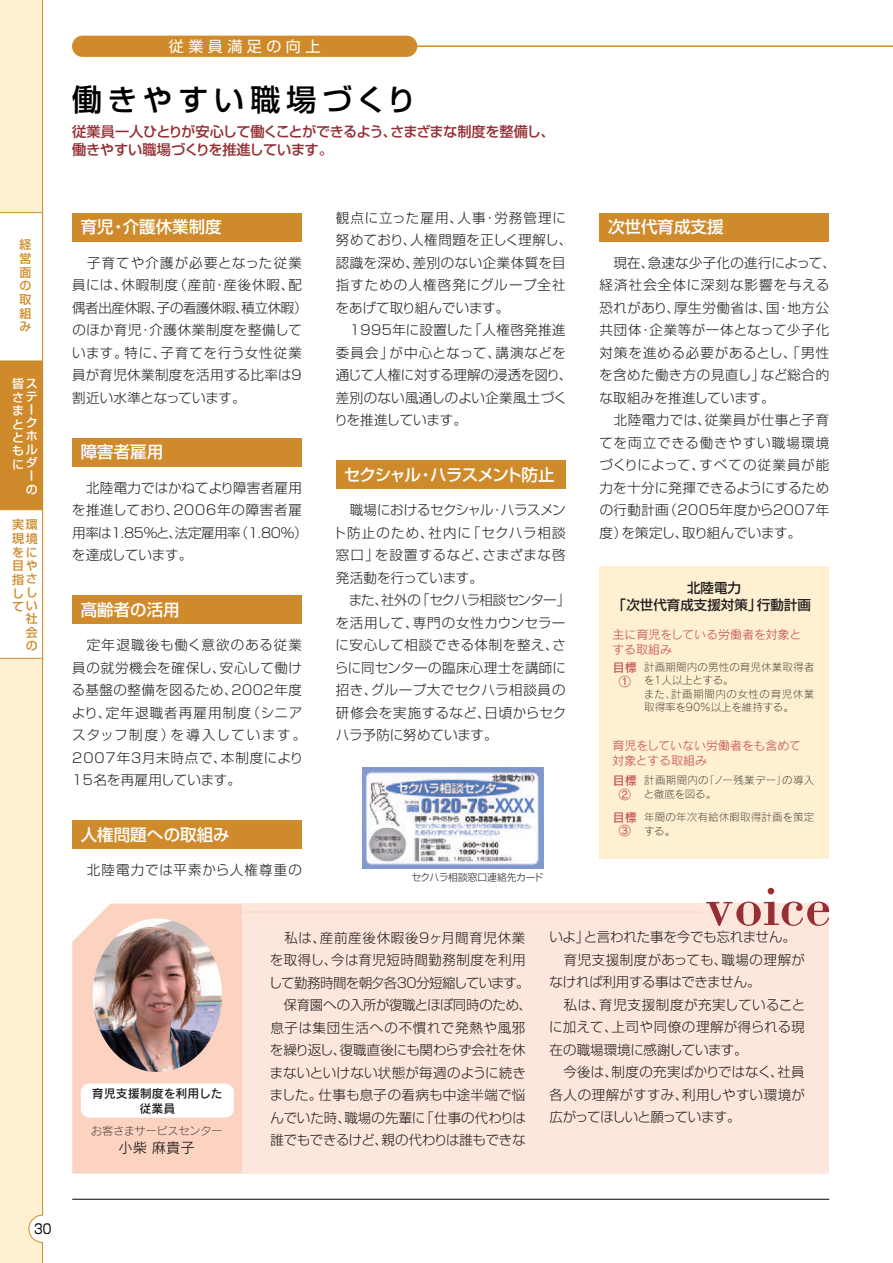
<style>
.page{position:relative;width:893px;height:1263px;background:#fff}
.page>*{position:absolute;margin:0;border:0;box-sizing:border-box;transform-origin:0 0}
.t1{font:500 30px "Shin Go";letter-spacing:.19em;color:#000}
.t2{font:500 16.5px "Shin Go";color:#fff}
.t3{font:500 16.5px "Shin Go";letter-spacing:-.055em;color:#fff}
.t4{font:15px "Shin Go";letter-spacing:.3em;color:#fff}
.t5{font:500 14.25px/18px "Shin Go";letter-spacing:-.035em;color:#962e33}
.t6{font:14.25px "Rodin CID M";color:#231f20}
.t7{font:300 13.5px/22.5px "Shin Go";letter-spacing:.025em;color:#231f20}
.t8{font:300 13.5px/22.5px "Shin Go";letter-spacing:.055em;color:#231f20}
.t9{font:300 13.5px "Shin Go";letter-spacing:-.025em;color:#231f20}
.t10{font:300 13.5px "Shin Go";letter-spacing:-.045em;color:#231f20}
.t11{font:300 13.5px "Shin Go";letter-spacing:-.015em;color:#231f20}
.t12{font:300 13.5px "Shin Go";letter-spacing:.005em;color:#231f20}
.t13{font:500 13.5px/16.5px "Shin Go";color:#231f20;text-align:center}
.t14{font:300 13.5px "Shin Go";letter-spacing:-.02em;color:#231f20}
.t15{font:300 13.5px "Shin Go";letter-spacing:.05em;color:#231f20}
.t16{font:300 13.5px "Shin Go";letter-spacing:-.055em;color:#231f20}
.t17{font:300 13.5px "Shin Go";letter-spacing:.08em;color:#231f20}
.t18{font:13.5px "Shin Go";color:#000;scale:.85 1}
.t19{font:12px/15px "Rodin CID M";color:#c9575d}
.t20{font:500 12px/13.6px "Shin Go";letter-spacing:.125em;color:#cf8b2b;text-align:justify}
.t21{font:500 12px/13.2px "Shin Go";letter-spacing:.125em;color:#fff;text-align:right}
.t22{font:12px/15px "Rodin CID DB";color:#231f20;text-align:center}
.t23{font:12px/13.5px "Rodin CID DB";color:#c9575d;text-align:center}
.t24{font:11.25px "Rodin CID L";letter-spacing:-.03em;color:#231f20}
.t25{font:10.5px/13.5px "Rodin CID L";letter-spacing:.015em;color:#231f20}
.t26{font:300 9.75px "Shin Go";letter-spacing:-.025em;color:#231f20}
</style>
<div class="page">
<div style="left:0;top:0;width:43px;height:1263px;background:#fef0d0"></div>
<hr style="left:72px;top:45px;width:821px;height:2px;background:#cf8b2b">
<div style="left:72px;top:36px;width:345px;height:21px;background:#cf8b2b;border-radius:11px"></div>
<svg style="left:0;top:212px;width:43px;height:447px"></svg>
<hr style="left:72px;top:1199px;width:757px;height:1px;background:#000">
<div style="left:72px;top:213px;width:230px;height:28px;background:#cf8b2b"></div>
<div style="left:72px;top:595px;width:230px;height:29px;background:#cf8b2b"></div>
<div style="left:600px;top:213px;width:229px;height:28px;background:#cf8b2b"></div>
<div style="left:72px;top:438px;width:230px;height:28px;background:#cf8b2b"></div>
<div style="left:336px;top:460px;width:230px;height:29px;background:#cf8b2b"></div>
<div style="left:72px;top:820px;width:230px;height:29px;background:#cf8b2b"></div>
<div style="left:600px;top:566px;width:229px;height:292px;background:#fef0d0"></div>
<div style="left:72px;top:903px;width:170px;height:270px;background:#fcd2c0"></div>
<div style="left:242px;top:903px;width:587px;height:270px;background:#fde7dc"></div>
<svg style="left:706px;top:888px;width:123px;height:38px"></svg>
<img style="left:93px;top:918px;width:129px;height:154px;border-radius:50%">
<div style="left:81px;top:1083px;width:153px;height:34px;background:#fff;border-radius:9px"></div>
<hr style="left:242px;top:912px;width:460px;height:1px;background:#fcd2c0">
<img style="left:363px;top:767px;width:180px;height:101px">
<p class="t20" style="left:19px;top:237px;width:13px">経営面の取組み</p>
<p class="t21" style="left:12px;top:376px;width:27px">皆スさテまーとクホルダーの</p>
<p class="t21" style="left:12px;top:430px;width:14px;text-align:justify">ともに</p>
<p class="t20" style="left:12px;top:517px;width:27px">実環現境をに目や指さしし</p>
<p class="t20" style="left:26px;top:598px;width:13px">い社会の</p>
<p class="t20" style="left:12px;top:599px;width:14px">て</p>
<p class="t4" style="left:169px;top:36px;width:153px">従業員満足の向上</p>
<h1 class="t1" style="left:72px;top:80px;width:346px">働きやすい職場づくり</h1>
<p class="t5" style="left:72px;top:122px;width:484px">従業員一人ひとりが安心して働くことができるよう、さまざまな制度を整備し、働きやすい職場づくりを推進しています。</p>
<p class="t2" style="left:81px;top:216px;width:143px">育児・介護休業制度</p>
<p class="t7" style="left:72px;top:251px;width:237px;text-indent:15px">子育てや介護が必要となった従業員には、休暇制度（産前・産後休暇、配偶者出産休暇、子の看護休暇、積立休暇）のほか育児・介護休業制度を整備しています。特に、子育てを行う女性従業員が育児休業制度を活用する比率は9割近い水準となっています。</p>
<p class="t2" style="left:81px;top:441px;width:84px">障害者雇用</p>
<p class="t7" style="left:72px;top:476px;width:237px;text-indent:14px">北陸電力ではかねてより障害者雇用を推進しており、2006年の障害者雇用率は1.85%と、法定雇用率（1.80%）を達成しています。</p>
<p class="t2" style="left:81px;top:599px;width:101px">高齢者の活用</p>
<p class="t8" style="left:72px;top:633px;width:236px;text-indent:15px">定年退職後も働く意欲のある従業員の就労機会を確保し、安心して働ける基盤の整備を図るため、2002年度より、定年退職者再雇用制度（シニアスタッフ制度）を導入しています。<br>2007年3月末時点で、本制度により<br>15名を再雇用しています。</p>
<p class="t2" style="left:81px;top:824px;width:150px">人権問題への取組み</p>
<p class="t17" style="left:87px;top:861px;width:216px">北陸電力では平素から人権尊重の</p>
<p class="t7" style="left:336px;top:206px;width:238px">観点に立った雇用、人事・労務管理に努めており、人権問題を正しく理解し、認識を深め、差別のない企業体質を目指すための人権啓発にグループ全社をあげて取り組んでいます。</p>
<p class="t7" style="left:334px;top:318px;width:239px;text-indent:15px">1995年に設置した「人権啓発推進委員会」が中心となって、講演などを通じて人権に対する理解の浸透を図り、差別のない風通しのよい企業風土づくりを推進しています。</p>
<p class="t3" style="left:344px;top:464px;width:212px">セクシャル・ハラスメント防止</p>
<p class="t7" style="left:333px;top:498px;width:234px;text-align:justify;text-indent:17px">職場におけるセクシャル・ハラスメント防止のため、社内に「セクハラ相談窓口」を設置するなど、さまざまな啓発活動を行っています。</p>
<p class="t7" style="left:335px;top:588px;width:237px;text-indent:14px">また、社外の「セクハラ相談センター」を活用して、専門の女性カウンセラーに安心して相談できる体制を整え、さらに同センターの臨床心理士を講師に招き、グループ大でセクハラ相談員の研修会を実施するなど、日頃からセクハラ予防に努めています。</p>
<p class="t26" style="left:411px;top:871px;width:133px">セクハラ相談窓口連絡先カード</p>
<p class="t2" style="left:608px;top:216px;width:117px">次世代育成支援</p>
<p class="t7" style="left:599px;top:251px;width:238px;text-indent:14px">現在、急速な少子化の進行によって、経済社会全体に深刻な影響を与える恐れがあり、厚生労働省は、国・地方公共団体・企業等が一体となって少子化対策を進める必要があるとし、「男性を含めた働き方の見直し」など総合的な取組みを推進しています。</p>
<p class="t7" style="left:599px;top:408px;width:231px;text-align:justify;text-indent:14px">北陸電力では、従業員が仕事と子育てを両立できる働きやすい職場環境づくりによって、すべての従業員が能力を十分に発揮できるようにするための行動計画（2005年度から2007年度）を策定し、取り組んでいます。</p>
<p class="t13" style="left:613px;top:579px;width:200px">北陸電力<br>「次世代育成支援対策」行動計画</p>
<p class="t19" style="left:612px;top:626px;width:191px">主に育児をしている労働者を対象とする取組み</p>
<p class="t25" style="left:644px;top:660px;width:172px">計画期間内の男性の育児休業取得者を1人以上とする。<br>また、計画期間内の女性の育児休業取得率を90％以上を維持する。</p>
<p class="t23" style="left:613px;top:660px;width:25px">目標<br>①</p>
<p class="t19" style="left:612px;top:737px;width:190px">育児をしていない労働者をも含めて対象とする取組み</p>
<p class="t25" style="left:644px;top:773px;width:172px">計画期間内の「ノー残業デー」の導入と徹底を図る。</p>
<p class="t23" style="left:613px;top:773px;width:25px">目標<br>②</p>
<p class="t23" style="left:613px;top:810px;width:25px">目標<br>③</p>
<p class="t25" style="left:644px;top:810px;width:172px">年間の年次有給休暇取得計画を策定する。</p>
<p class="t22" style="left:92px;top:1085px;width:132px">育児支援制度を利用した従業員</p>
<p class="t24" style="left:91px;top:1124px;width:133px">お客さまサービスセンター</p>
<p class="t6" style="left:119px;top:1139px;width:78px">小柴麻貴子</p>
<p class="t15" style="left:285px;top:929px;width:242px">私は、産前産後休暇後9ヶ月間育児休業</p>
<p class="t7" style="left:270px;top:948px;width:257px">を取得し、今は育児短時間勤務制度を利用</p>
<p class="t10" style="left:269px;top:974px;width:262px">して勤務時間を朝夕各30分短縮しています。</p>
<p class="t9" style="left:284px;top:996px;width:250px">保育園への入所が復職とほぼ同時のため、</p>
<p class="t8" style="left:270px;top:1016px;width:257px">息子は集団生活への不慣れで発熱や風邪</p>
<p class="t11" style="left:270px;top:1041px;width:257px">を繰り返し、復職直後にも関わらず会社を休</p>
<p class="t7" style="left:270px;top:1061px;width:257px">まないといけない状態が毎週のように続き</p>
<p class="t7" style="left:270px;top:1083px;width:257px">ました。仕事も息子の看病も中途半端で悩</p>
<p class="t12" style="left:270px;top:1109px;width:257px">んでいた時、職場の先輩に「仕事の代わりは</p>
<p class="t9" style="left:270px;top:1131px;width:257px">誰でもできるけど、親の代わりは誰もできな</p>
<p class="t14" style="left:549px;top:928px;width:248px">いよ」と言われた事を今でも忘れません。</p>
<p class="t7" style="left:564px;top:948px;width:243px">育児支援制度があっても、職場の理解が</p>
<p class="t9" style="left:550px;top:973px;width:213px">なければ利用する事はできません。</p>
<p class="t7" style="left:564px;top:993px;width:243px">私は、育児支援制度が充実していること</p>
<p class="t7" style="left:549px;top:1015px;width:257px">に加えて、上司や同僚の理解が得られる現</p>
<p class="t9" style="left:550px;top:1041px;width:200px">在の職場環境に感謝しています。</p>
<p class="t7" style="left:563px;top:1060px;width:243px">今後は、制度の充実ばかりではなく、社員</p>
<p class="t7" style="left:550px;top:1083px;width:257px">各人の理解がすすみ、利用しやすい環境が</p>
<p class="t16" style="left:550px;top:1108px;width:192px">広がってほしいと願っています。</p>
<p class="t18" style="left:34px;top:1220px;width:22px">30</p>
</div>
